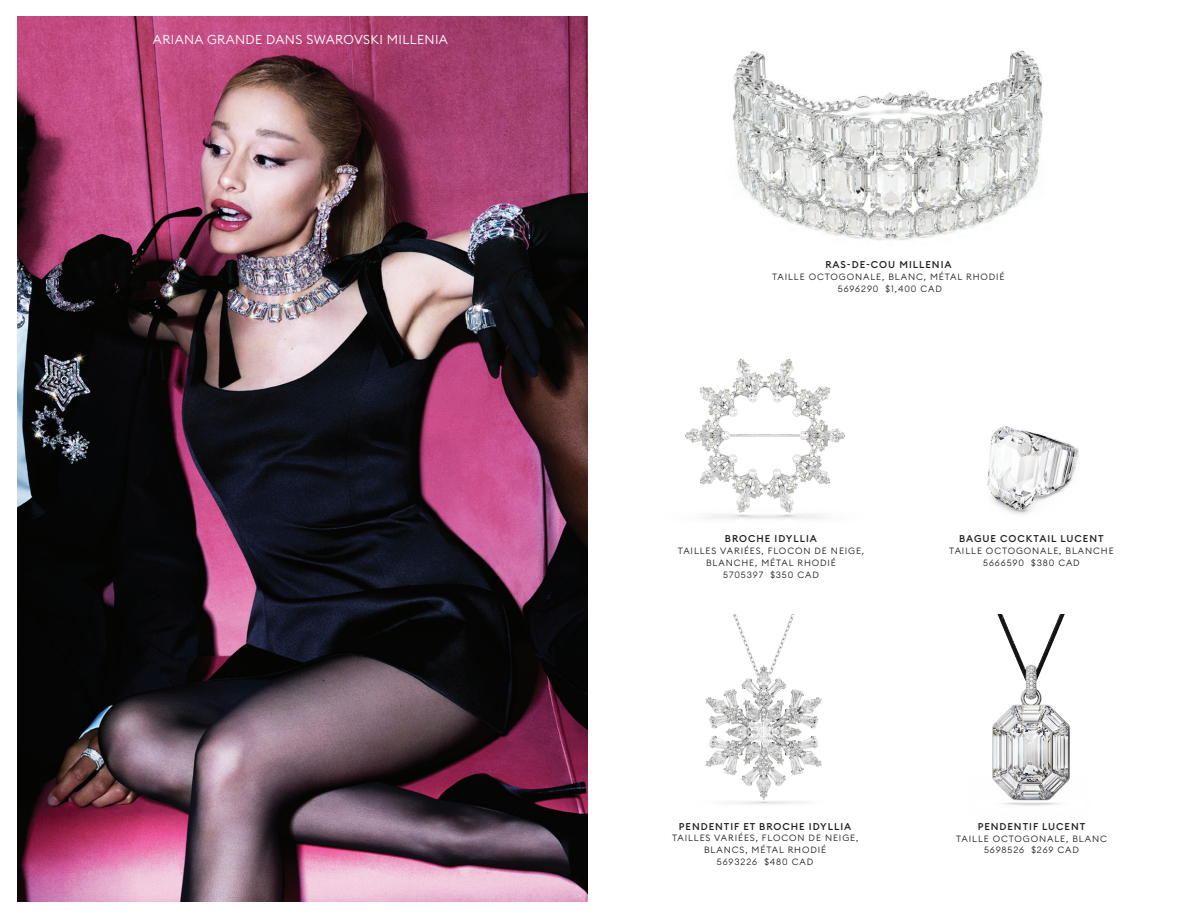
<style>
.page{position:relative;width:1188px;height:918px;background:#fff}
.page>*{position:absolute;margin:0;border:0;box-sizing:border-box;transform-origin:0 0}
.t1{font:300 12.75px "Euclid Circular B";letter-spacing:.03em;color:#fff}
.t2{font:500 9.75px "Euclid Circular B";letter-spacing:.1em;color:#231f20}
.t3{font:300 9px/12px "Euclid Circular B";letter-spacing:.1em;color:#231f20;text-align:center}
</style>
<div class="page">
<img style="left:17px;top:17px;width:571px;height:884px">
<img style="left:733px;top:50px;width:310px;height:191px">
<img style="left:987px;top:426px;width:92px;height:89px">
<img style="left:705px;top:614px;width:118px;height:190px">
<img style="left:992px;top:614px;width:78px;height:192px">
<img style="left:685px;top:358px;width:160px;height:161px">
<h1 class="t1" style="left:153px;top:31px;width:296px">ARIANA GRANDE DANS SWAROVSKI MILLENIA</h1>
<p class="t2" style="left:825px;top:258px;width:128px">RAS-DE-COU MILLENIA</p>
<p class="t3" style="left:772px;top:271px;width:234px">TAILLE OCTOGONALE, BLANC, MÉTAL RHODIÉ<br>5696290 $1,400 CAD</p>
<p class="t2" style="left:725px;top:533px;width:94px">BROCHE IDYLLIA</p>
<p class="t3" style="left:678px;top:545px;width:188px">TAILLES VARIÉES, FLOCON DE NEIGE,<br>BLANCHE, MÉTAL RHODIÉ<br>5705397 $350 CAD</p>
<p class="t2" style="left:959px;top:533px;width:146px">BAGUE COCKTAIL LUCENT</p>
<p class="t3" style="left:949px;top:545px;width:166px">TAILLE OCTOGONALE, BLANCHE<br>5666590 $380 CAD</p>
<p class="t2" style="left:679px;top:820px;width:174px">PENDENTIF ET BROCHE IDYLLIA</p>
<p class="t3" style="left:672px;top:832px;width:188px">TAILLES VARIÉES, FLOCON DE NEIGE,<br>BLANCS, MÉTAL RHODIÉ<br>5693226 $480 CAD</p>
<p class="t2" style="left:978px;top:820px;width:109px">PENDENTIF LUCENT</p>
<p class="t3" style="left:956px;top:832px;width:152px">TAILLE OCTOGONALE, BLANC<br>5698526 $269 CAD</p>
</div>
